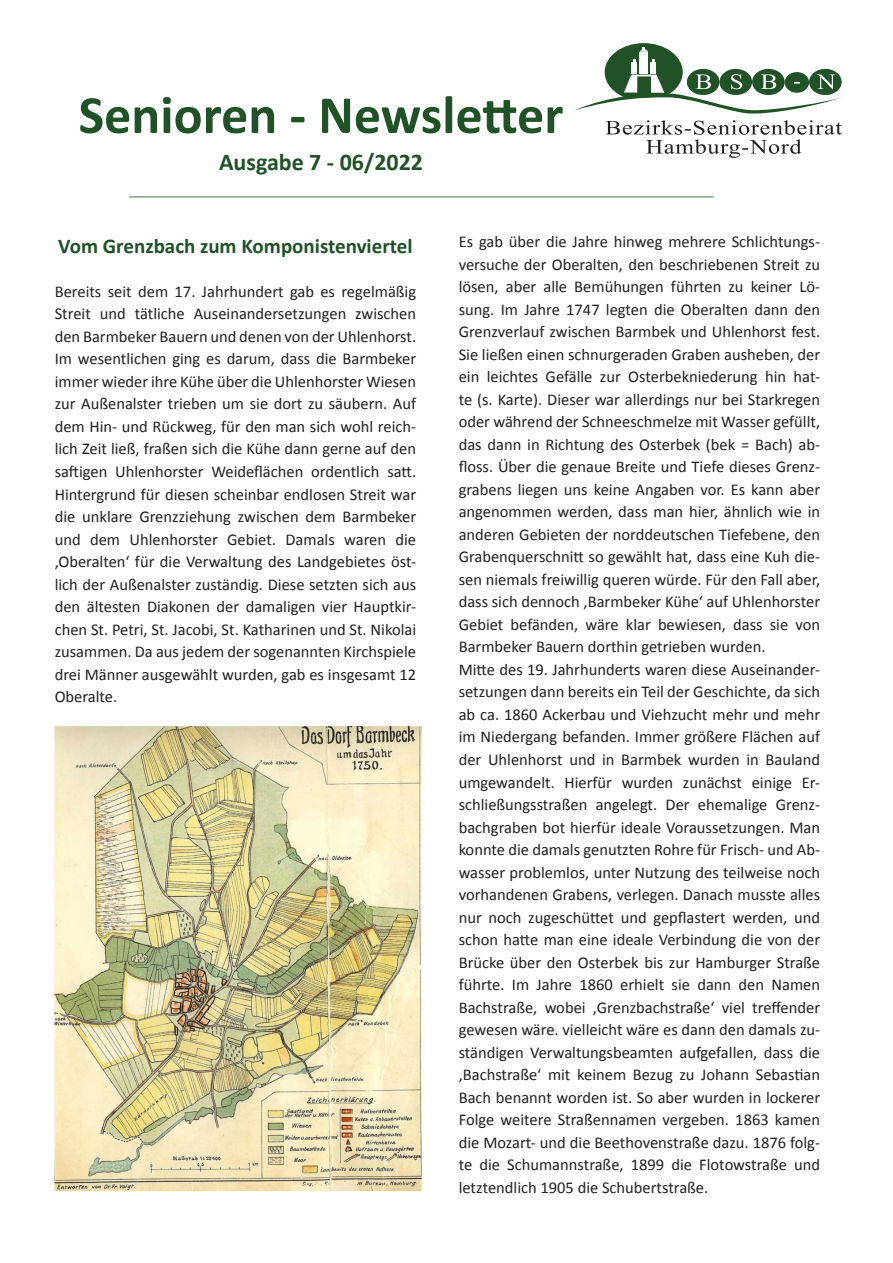
<style>
.page{position:relative;width:893px;height:1263px;background:#fff}
.page>*{position:absolute;margin:0;border:0;box-sizing:border-box;transform-origin:0 0}
.t1{font:700 54px "Calibri";color:#205127}
.t2{font:700 24px "Calibri";color:#205127}
.t3{font:700 21px "Calibri";color:#205127}
.t4{font:16.5px/22.5px "Calibri";color:#231f20;text-align:justify}
</style>
<div class="page">
<hr style="left:129px;top:196px;width:585px;height:2px;background:#86a088">
<svg style="left:575px;top:43px;width:267px;height:115px"></svg>
<img style="left:54px;top:726px;width:368px;height:465px">
<h1 class="t1" style="left:79px;top:77px;width:486px">Senioren - Newsletter</h1>
<h2 class="t2" style="left:219px;top:145px;width:205px">Ausgabe 7 - 06/2022</h2>
<p class="t3" style="left:58px;top:231px;width:356px">Vom Grenzbach zum Komponistenviertel</p>
<p class="t4" style="left:55px;top:280px;width:363px">Bereits seit dem 17. Jahrhundert gab es regelmäßig Streit und tätliche Auseinandersetzungen zwischen den Barmbeker Bauern und denen von der Uhlenhorst.<br>Im wesentlichen ging es darum, dass die Barmbeker immer wieder ihre Kühe über die Uhlenhorster Wiesen zur Außenalster trieben um sie dort zu säubern. Auf dem Hin- und Rückweg, für den man sich wohl reich&shy;lich Zeit ließ, fraßen sich die Kühe dann gerne auf den saftigen Uhlenhorster Weideflächen ordentlich satt.<br>Hintergrund für diesen scheinbar endlosen Streit war die unklare Grenzziehung zwischen dem Barmbeker und dem Uhlenhorster Gebiet. Damals waren die ‚Oberalten‘ für die Verwaltung des Landgebietes öst&shy;lich der Außenalster zuständig. Diese setzten sich aus den ältesten Diakonen der damaligen vier Hauptkir&shy;chen St. Petri, St. Jacobi, St. Katharinen und St. Nikolai zusammen. Da aus jedem der sogenannten Kirchspiele drei Männer ausgewählt wurden, gab es insgesamt 12<br>Oberalte.</p>
<p class="t4" style="left:459px;top:230px;width:363px;text-align:left">Es gab über die Jahre hinweg mehrere Schlichtungs&shy;versuche der Oberalten, den beschriebenen Streit zu lösen, aber alle Bemühungen führten zu keiner Lö&shy;sung. Im Jahre 1747 legten die Oberalten dann den Grenzverlauf zwischen Barmbek und Uhlenhorst fest.<br>Sie ließen einen schnurgeraden Graben ausheben, der ein leichtes Gefälle zur Osterbekniederung hin hat&shy;te (s. Karte). Dieser war allerdings nur bei Starkregen oder während der Schneeschmelze mit Wasser gefüllt, das dann in Richtung des Osterbek (bek = Bach) ab&shy;floss. Über die genaue Breite und Tiefe dieses Grenz&shy;grabens liegen uns keine Angaben vor. Es kann aber angenommen werden, dass man hier, ähnlich wie in anderen Gebieten der norddeutschen Tiefebene, den Grabenquerschnitt so gewählt hat, dass eine Kuh die&shy;sen niemals freiwillig queren würde. Für den Fall aber, dass sich dennoch ‚Barmbeker Kühe‘ auf Uhlenhorster Gebiet befänden, wäre klar bewiesen, dass sie von Barmbeker Bauern dorthin getrieben wurden.<br>Mitte des 19. Jahrhunderts waren diese Auseinander&shy;setzungen dann bereits ein Teil der Geschichte, da sich ab ca. 1860 Ackerbau und Viehzucht mehr und mehr im Niedergang befanden. Immer größere Flächen auf der Uhlenhorst und in Barmbek wurden in Bauland umgewandelt. Hierfür wurden zunächst einige Er&shy;schließungsstraßen angelegt. Der ehemalige Grenz&shy;bachgraben bot hierfür ideale Voraussetzungen. Man konnte die damals genutzten Rohre für Frisch- und Ab&shy;wasser problemlos, unter Nutzung des teilweise noch vorhandenen Grabens, verlegen. Danach musste alles nur noch zugeschüttet und gepflastert werden, und schon hatte man eine ideale Verbindung die von der Brücke über den Osterbek bis zur Hamburger Straße führte. Im Jahre 1860 erhielt sie dann den Namen Bachstraße, wobei ‚Grenzbachstraße‘ viel treffender gewesen wäre. vielleicht wäre es dann den damals zu&shy;ständigen Verwaltungsbeamten aufgefallen, dass die ‚Bachstraße‘ mit keinem Bezug zu Johann Sebastian Bach benannt worden ist. So aber wurden in lockerer Folge weitere Straßennamen vergeben. 1863 kamen die Mozart- und die Beethovenstraße dazu. 1876 folg&shy;te die Schumannstraße, 1899 die Flotowstraße und letztendlich 1905 die Schubertstraße.</p>
</div>
